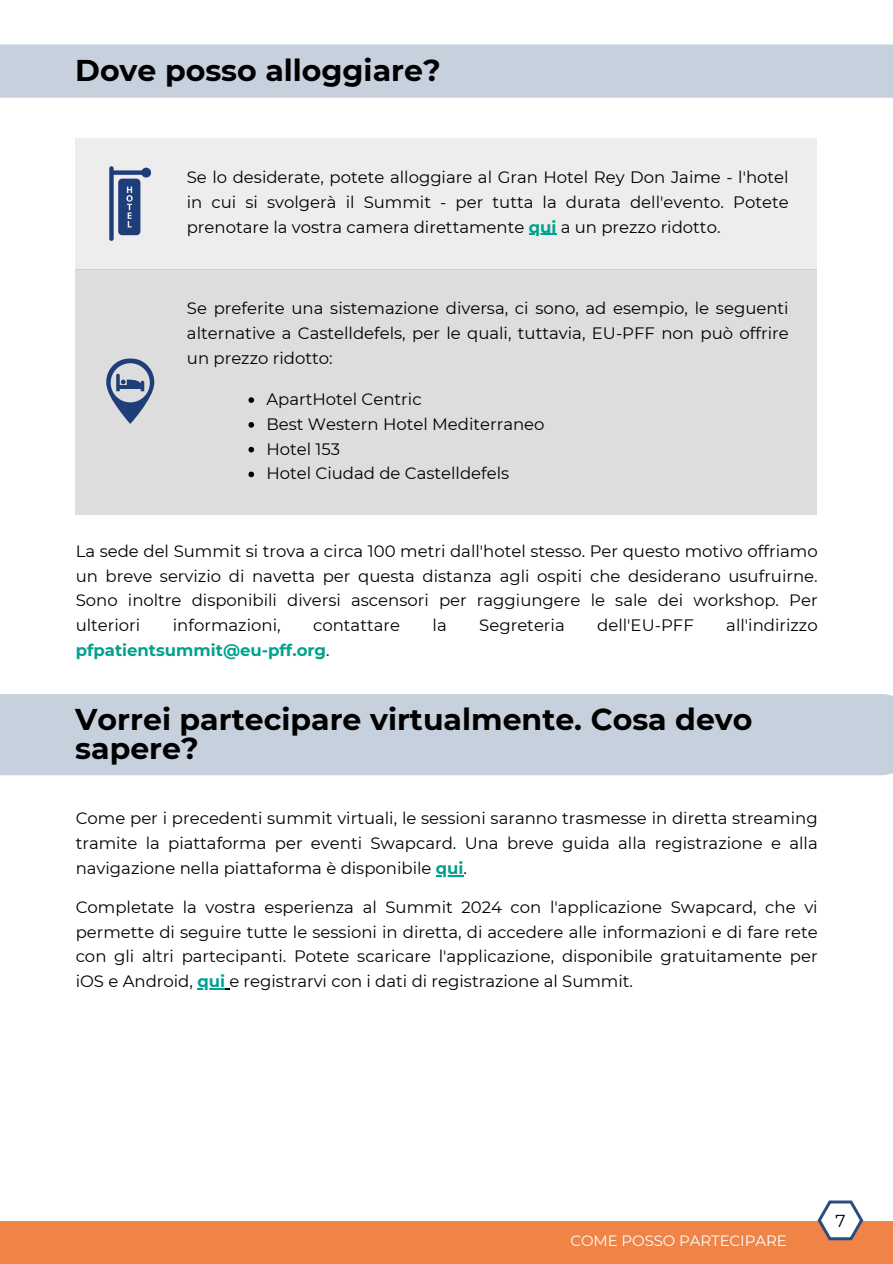
<style>
.page{position:relative;width:893px;height:1264px;background:#fff}
.page>*{position:absolute;margin:0;border:0;box-sizing:border-box;transform-origin:0 0}
.t1{font:700 30px/29.2px "Montserrat";color:#000}
.t2{font:17.25px "Montserrat";color:#000}
.t3{font:16.5px/24.8px "Montserrat";color:#000;text-align:justify}
.t4{font:700 16.5px "Montserrat";color:#00a28e}
.t5{font:15px "Montserrat";letter-spacing:-.005em;color:#fff}
.s1{font-weight:700;color:#00a28e}
.s2{font-weight:400;color:#000}
</style>
<div class="page">
<div style="left:0;top:694px;width:892px;height:81px;background:#c7d1de"></div>
<div style="left:0;top:1220px;width:892px;height:43px;background:#f08346"></div>
<svg style="left:817px;top:1200px;width:46px;height:40px"></svg>
<div style="left:75px;top:269px;width:741px;height:246px;background:#ddd"></div>
<div style="left:75px;top:138px;width:741px;height:131px;background:#ededed"></div>
<svg style="left:106px;top:358px;width:48px;height:66px"></svg>
<hr style="left:120px;top:385px;width:21px;height:4px;background:#1f3d79">
<svg style="left:436px;top:875px;width:27px;height:1px"></svg>
<svg style="left:197px;top:988px;width:32px;height:1px"></svg>
<svg style="left:109px;top:166px;width:42px;height:74px"></svg>
<svg style="left:529px;top:234px;width:27px;height:1px"></svg>
<svg style="left:248px;top:397px;width:6px;height:6px"></svg>
<svg style="left:248px;top:422px;width:6px;height:5px"></svg>
<svg style="left:248px;top:447px;width:6px;height:5px"></svg>
<svg style="left:248px;top:471px;width:6px;height:6px"></svg>
<div style="left:0;top:44px;width:892px;height:54px;background:#c7d1de"></div>
<h1 class="t1" style="left:75px;top:56px;width:367px">Dove posso alloggiare?</h1>
<p class="t3" style="left:187px;top:165px;width:603px">Se lo desiderate, potete alloggiare al Gran Hotel Rey Don Jaime - l'hotel in cui si svolgerà il Summit - per tutta la durata dell'evento. Potete prenotare la vostra camera direttamente <span class="s1">qui</span> a un prezzo ridotto.</p>
<p class="t3" style="left:187px;top:296px;width:603px">Se preferite una sistemazione diversa, ci sono, ad esempio, le seguenti alternative a Castelldefels, per le quali, tuttavia, EU-PFF non può offrire un prezzo ridotto:</p>
<p class="t3" style="left:266px;top:387px;width:280px;text-align:left">ApartHotel Centric<br>Best Western Hotel Mediterraneo<br>Hotel 153<br>Hotel Ciudad de Castelldefels</p>
<p class="t3" style="left:76px;top:538px;width:743px">La sede del Summit si trova a circa 100 metri dall'hotel stesso. Per questo motivo offriamo un breve servizio di navetta per questa distanza agli ospiti che desiderano usufruirne.<br>Sono inoltre disponibili diversi ascensori per raggiungere le sale dei workshop. Per ulteriori</p>
<p class="t3" style="left:173px;top:612px;width:109px">informazioni,</p>
<p class="t3" style="left:313px;top:612px;width:88px">contattare</p>
<p class="t3" style="left:432px;top:612px;width:16px">la</p>
<p class="t3" style="left:479px;top:612px;width:87px">Segreteria</p>
<p class="t3" style="left:597px;top:612px;width:98px">dell'EU-PFF</p>
<p class="t3" style="left:726px;top:612px;width:93px">all'indirizzo</p>
<p class="t4" style="left:76px;top:640px;width:255px">pfpatientsummit@eu-pff.org<span class="s2">.</span></p>
<h1 class="t1" style="left:75px;top:704px;width:678px">Vorrei partecipare virtualmente. Cosa devo sapere?</h1>
<p class="t3" style="left:76px;top:806px;width:743px">Come per i precedenti summit virtuali, le sessioni saranno trasmesse in diretta streaming tramite la piattaforma per eventi Swapcard. Una breve guida alla registrazione e alla navigazione nella piattaforma è disponibile <span class="s1">qui</span>.</p>
<p class="t3" style="left:76px;top:894px;width:743px">Completate la vostra esperienza al Summit 2024 con l'applicazione Swapcard, che vi permette di seguire tutte le sessioni in diretta, di accedere alle informazioni e di fare rete con gli altri partecipanti. Potete scaricare l'applicazione, disponibile gratuitamente per iOS e Android, <span class="s1">qui</span> e registrarvi con i dati di registrazione al Summit.</p>
<p class="t5" style="left:570px;top:1231px;width:218px">COME POSSO PARTECIPARE</p>
<p class="t2" style="left:835px;top:1209px;width:12px">7</p>
</div>
